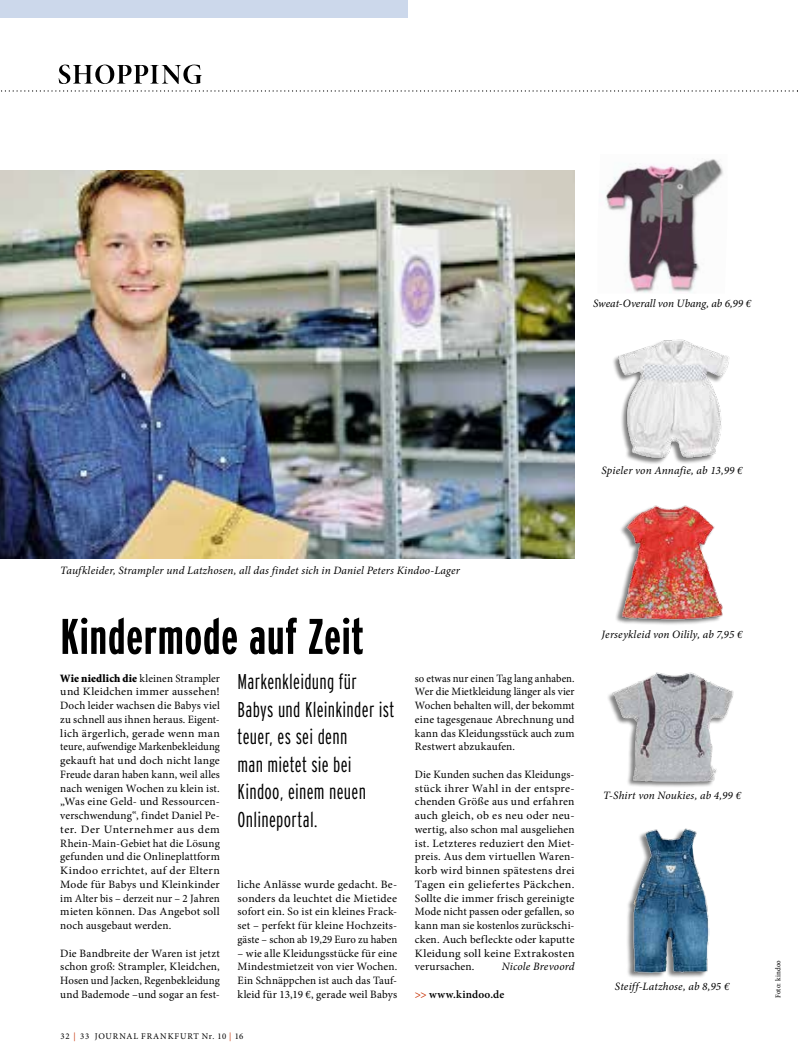
<style>
.page{position:relative;width:798px;height:1063px;background:#fff}
.page>*{position:absolute;margin:0;border:0;box-sizing:border-box;transform-origin:0 0}
.t1{font:700 52.5px "FM Interstate Compressed";letter-spacing:.015em;color:#000}
.t2{font:300 22.5px/27.5px "FM Interstate Compressed";letter-spacing:.01em;color:#000}
.t3{font:11.25px/13.8px "Minion Pro";letter-spacing:.01em;color:#000;text-align:justify}
.t4{font:italic 11.25px "Minion Pro";letter-spacing:.015em;color:#000}
.t5{font:11.25px/13.8px "Minion Pro";letter-spacing:.01em;color:#000;text-align:justify;scale:.95 1}
.t6{font:italic 11.25px "Minion Pro";letter-spacing:-.005em;color:#000}
.t7{font:600 11.25px "Minion Pro";letter-spacing:.02em;color:#000}
.t8{font:8.75px "Minion Pro";letter-spacing:.08em;color:#000}
.t9{font:7.5px "Minion Pro Cn Capt";letter-spacing:.02em;color:#000}
.s1{font-family:"Minion Std";font-weight:900}
.s2{color:#c73105}
</style>
<div class="page">
<svg style="left:59px;top:65px;width:143px;height:19px"></svg>
<div style="left:0;top:0;width:407px;height:18px;background:#ccd8eb"></div>
<svg style="left:1px;top:90px;width:797px;height:2px"></svg>
<div style="left:626px;top:829px;width:81px;height:150px;background:#000;opacity:.5"></div>
<img style="left:632px;top:828px;width:77px;height:145px">
<img style="left:605px;top:159px;width:118px;height:134px">
<div style="left:606px;top:673px;width:126px;height:115px;background:#000;opacity:.5"></div>
<img style="left:610px;top:672px;width:124px;height:110px">
<div style="left:611px;top:340px;width:116px;height:125px;background:#000;opacity:.5"></div>
<img style="left:615px;top:339px;width:114px;height:122px">
<img style="left:0;top:170px;width:574px;height:388px">
<div style="left:614px;top:506px;width:107px;height:119px;background:#000;opacity:.5"></div>
<img style="left:615px;top:505px;width:108px;height:115px">
<p class="t6" style="left:593px;top:295px;width:159px">Sweat-Overall von Ubang, ab 6,99 €</p>
<p class="t4" style="left:601px;top:463px;width:142px">Spieler von Annafie, ab 13,99 €</p>
<p class="t4" style="left:60px;top:563px;width:401px">Taufkleider, Strampler und Latzhosen, all das findet sich in Daniel Peters Kindoo-Lager</p>
<h1 class="t1" style="left:60px;top:609px;width:305px">Kindermode auf Zeit</h1>
<p class="t3" style="left:60px;top:671px;width:161px"><span class="s1">Wie niedlich die</span> kleinen Strampler und Kleidchen immer aussehen!<br>Doch leider wachsen die Babys viel zu schnell aus ihnen heraus. Eigent&shy;lich ärgerlich, gerade wenn man teure, aufwendige Markenbekleidung gekauft hat und doch nicht lange Freude daran haben kann, weil alles nach wenigen Wochen zu klein ist. „Was eine Geld- und Ressourcen&shy;verschwendung“, findet Daniel Pe&shy;ter. Der Unternehmer aus dem Rhein-Main-Gebiet hat die Lösung gefunden und die Onlineplattform Kindoo errichtet, auf der Eltern Mode für Babys und Kleinkinder im Alter bis – derzeit nur – 2 Jahren mieten können. Das Angebot soll noch ausgebaut werden.</p>
<p class="t3" style="left:60px;top:946px;width:161px">Die Bandbreite der Waren ist jetzt schon groß: Strampler, Kleidchen, Hosen und Jacken, Regenbekleidung und Bademode –und sogar an fest-</p>
<h2 class="t2" style="left:237px;top:668px;width:158px">Markenkleidung für<br>Babys und Kleinkinder ist teuer, es sei denn<br>man mietet sie bei<br>Kindoo, einem neuen<br>Onlineportal.</h2>
<p class="t3" style="left:237px;top:877px;width:161px">liche Anlässe wurde gedacht. Be&shy;sonders da leuchtet die Mietidee sofort ein. So ist ein kleines Frack&shy;set – perfekt für kleine Hochzeits&shy;gäste – schon ab 19,29 Euro zu haben</p>
<p class="t3" style="left:237px;top:946px;width:161px">– wie alle Kleidungsstücke für eine Mindestmietzeit von vier Wochen.<br>Ein Schnäppchen ist auch das Tauf&shy;kleid für 13,19 €, gerade weil Babys</p>
<p class="t8" style="left:60px;top:1030px;width:46px">32 <span class="s2">|</span> 33 Jour</p>
<p class="t8" style="left:119px;top:1030px;width:56px">nal Frankfurt</p>
<p class="t8" style="left:202px;top:1030px;width:43px">Nr. 10 <span class="s2">|</span> 16</p>
<p class="t5" style="left:415px;top:671px;width:169px">so etwas nur einen Tag lang anhaben.<br>Wer die Mietkleidung länger als vier Wochen behalten will, der bekommt eine tagesgenaue Abrechnung und kann das Kleidungsstück auch zum Restwert abzukaufen.</p>
<p class="t3" style="left:415px;top:767px;width:161px">Die Kunden suchen das Kleidungs&shy;stück ihrer Wahl in der entspre&shy;chenden Größe aus und erfahren auch gleich, ob es neu oder neu&shy;wertig, also schon mal ausgeliehen ist. Letzteres reduziert den Miet&shy;preis. Aus dem virtuellen Waren&shy;korb wird binnen spätestens drei Tagen ein geliefertes Päckchen.<br>Sollte die immer frisch gereinigte Mode nicht passen oder gefallen, so kann man sie kostenlos zurückschi&shy;cken. Auch befleckte oder kaputte Kleidung soll keine Extrakosten verursachen.</p>
<p class="t4" style="left:501px;top:959px;width:74px">Nicole Brevoord</p>
<p class="t7" style="left:415px;top:987px;width:91px"><span class="s2">&gt;&gt;</span> www.kindoo.de</p>
<p class="t4" style="left:601px;top:627px;width:142px">Jerseykleid von Oilily, ab 7,95 €</p>
<p class="t4" style="left:603px;top:788px;width:139px">T-Shirt von Noukies, ab 4,99 €</p>
<p class="t4" style="left:614px;top:979px;width:116px">Steiff-Latzhose, ab 8,95 €</p>
<p class="t9" style="left:772px;top:998px;width:40px;rotate:-90deg">Foto: kindoo</p>
</div>
